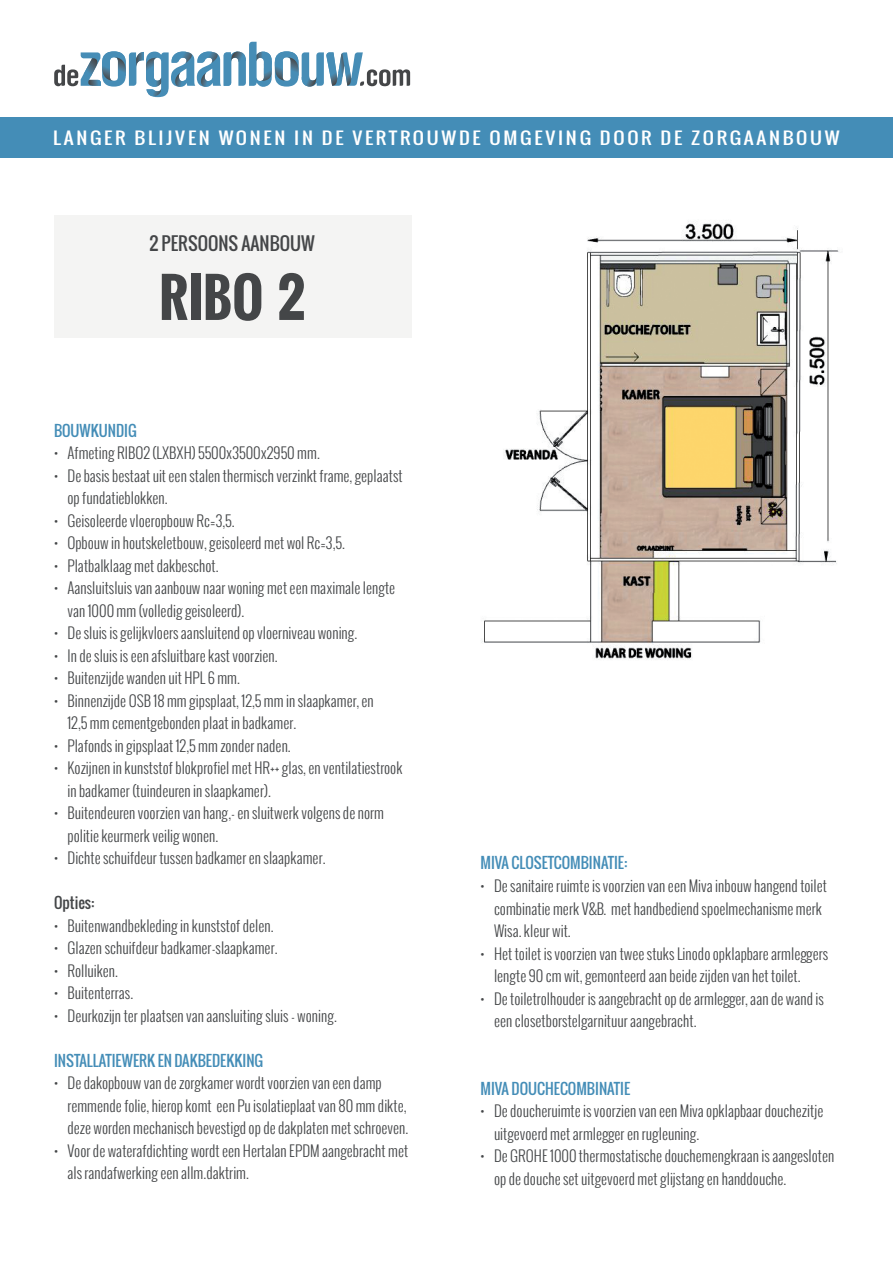
<style>
.page{position:relative;width:893px;height:1263px;background:#fff}
.page>*{position:absolute;margin:0;border:0;box-sizing:border-box;transform-origin:0 0}
.t1{font:700 52.5px "Oswald";color:#444648}
.t2{font:18px "Oswald";color:#444648}
.t3{font:16.65px "Oswald";letter-spacing:.14em;color:#fff;scale:1.18 1}
.t4{font:300 15px/22.5px "Oswald";color:#444648}
.t5{font:15px "Oswald";color:#448db7}
.t6{font:15px "Oswald";color:#444648}
</style>
<div class="page">
<div style="left:54px;top:216px;width:357px;height:122px;background:#f4f4f3"></div>
<svg style="left:54px;top:42px;width:356px;height:56px"></svg>
<div style="left:0;top:117px;width:893px;height:40px;background:#448db7"></div>
<img style="left:482px;top:221px;width:357px;height:439px">
<p class="t3" style="left:53px;top:126px;width:668px">LANGER BLIJVEN WONEN IN DE VERTROUWDE OMGEVING DOOR DE ZORGAANBOUW</p>
<p class="t2" style="left:150px;top:230px;width:167px">2 PERSOONS AANBOUW</p>
<h1 class="t1" style="left:159px;top:258px;width:148px">RIBO 2</h1>
<p class="t5" style="left:54px;top:419px;width:84px">BOUWKUNDIG</p>
<p class="t4" style="left:54px;top:442px;width:267px">• Afmeting RIBO2 (LXBXH) 5500x3500x2950 mm.</p>
<p class="t4" style="left:67px;top:464px;width:337px;text-indent:-13px">• De basis bestaat uit een stalen thermisch verzinkt frame, geplaatst op fundatieblokken.</p>
<p class="t4" style="left:54px;top:509px;width:182px">• Geisoleerde vloeropbouw Rc=3,5.</p>
<p class="t4" style="left:54px;top:532px;width:292px">• Opbouw in houtskeletbouw, geisoleerd met wol Rc=3,5.</p>
<p class="t4" style="left:54px;top:554px;width:166px">• Platbalklaag met dakbeschot.</p>
<p class="t4" style="left:67px;top:577px;width:329px;text-indent:-13px">• Aansluitsluis van aanbouw naar woning met een maximale lengte van 1000 mm (volledig geisoleerd).</p>
<p class="t4" style="left:54px;top:622px;width:305px">• De sluis is gelijkvloers aansluitend op vloerniveau woning.</p>
<p class="t4" style="left:54px;top:644px;width:225px">• In de sluis is een afsluitbare kast voorzien.</p>
<p class="t4" style="left:54px;top:667px;width:188px">• Buitenzijde wanden uit HPL 6 mm.</p>
<p class="t4" style="left:67px;top:689px;width:308px;text-indent:-13px">• Binnenzijde OSB 18 mm gipsplaat, 12,5 mm in slaapkamer, en<br>12,5 mm cementgebonden plaat in badkamer.</p>
<p class="t4" style="left:54px;top:734px;width:238px">• Plafonds in gipsplaat 12,5 mm zonder naden.</p>
<p class="t4" style="left:67px;top:757px;width:337px;text-indent:-13px">• Kozijnen in kunststof blokprofiel met HR++ glas, en ventilatiestrook in badkamer (tuindeuren in slaapkamer).</p>
<p class="t4" style="left:67px;top:802px;width:318px;text-indent:-13px">• Buitendeuren voorzien van hang,- en sluitwerk volgens de norm politie keurmerk veilig wonen.</p>
<p class="t4" style="left:54px;top:847px;width:273px">• Dichte schuifdeur tussen badkamer en slaapkamer.</p>
<p class="t6" style="left:54px;top:891px;width:42px">Opties:</p>
<p class="t4" style="left:54px;top:914px;width:221px">• Buitenwandbekleding in kunststof delen.</p>
<p class="t4" style="left:54px;top:937px;width:225px">• Glazen schuifdeur badkamer-slaapkamer.</p>
<p class="t4" style="left:54px;top:959px;width:65px">• Rolluiken.</p>
<p class="t4" style="left:54px;top:982px;width:81px">• Buitenterras.</p>
<p class="t4" style="left:54px;top:1004px;width:284px">• Deurkozijn ter plaatsen van aansluiting sluis - woning.</p>
<p class="t5" style="left:54px;top:1049px;width:211px">INSTALLATIEWERK EN DAKBEDEKKING</p>
<p class="t4" style="left:67px;top:1072px;width:342px;text-indent:-13px">• De dakopbouw van de zorgkamer wordt voorzien van een damp remmende folie, hierop komt een Pu isolatieplaat van 80 mm dikte, deze worden mechanisch bevestigd op de dakplaten met schroeven.</p>
<p class="t4" style="left:67px;top:1139px;width:342px;text-indent:-13px">• Voor de waterafdichting wordt een Hertalan EPDM aangebracht met als randafwerking een allm.daktrim.</p>
<p class="t5" style="left:480px;top:852px;width:148px">MIVA CLOSETCOMBINATIE:</p>
<p class="t4" style="left:494px;top:874px;width:334px;text-indent:-13px">• De sanitaire ruimte is voorzien van een Miva inbouw hangend toilet combinatie merk V&amp;B. met handbediend spoelmechanisme merk<br>Wisa. kleur wit.</p>
<p class="t4" style="left:494px;top:942px;width:336px;text-indent:-13px">• Het toilet is voorzien van twee stuks Linodo opklapbare armleggers lengte 90 cm wit, gemonteerd aan beide zijden van het toilet.</p>
<p class="t4" style="left:494px;top:987px;width:331px;text-indent:-13px">• De toiletrolhouder is aangebracht op de armlegger, aan de wand is een closetborstelgarnituur aangebracht.</p>
<p class="t5" style="left:480px;top:1077px;width:151px">MIVA DOUCHECOMBINATIE</p>
<p class="t4" style="left:494px;top:1099px;width:331px;text-indent:-13px">• De doucheruimte is voorzien van een Miva opklapbaar douchezitje uitgevoerd met armlegger en rugleuning.</p>
<p class="t4" style="left:494px;top:1144px;width:342px;text-indent:-13px">• De GROHE 1000 thermostatische douchemengkraan is aangesloten op de douche set uitgevoerd met glijstang en handdouche.</p>
</div>
